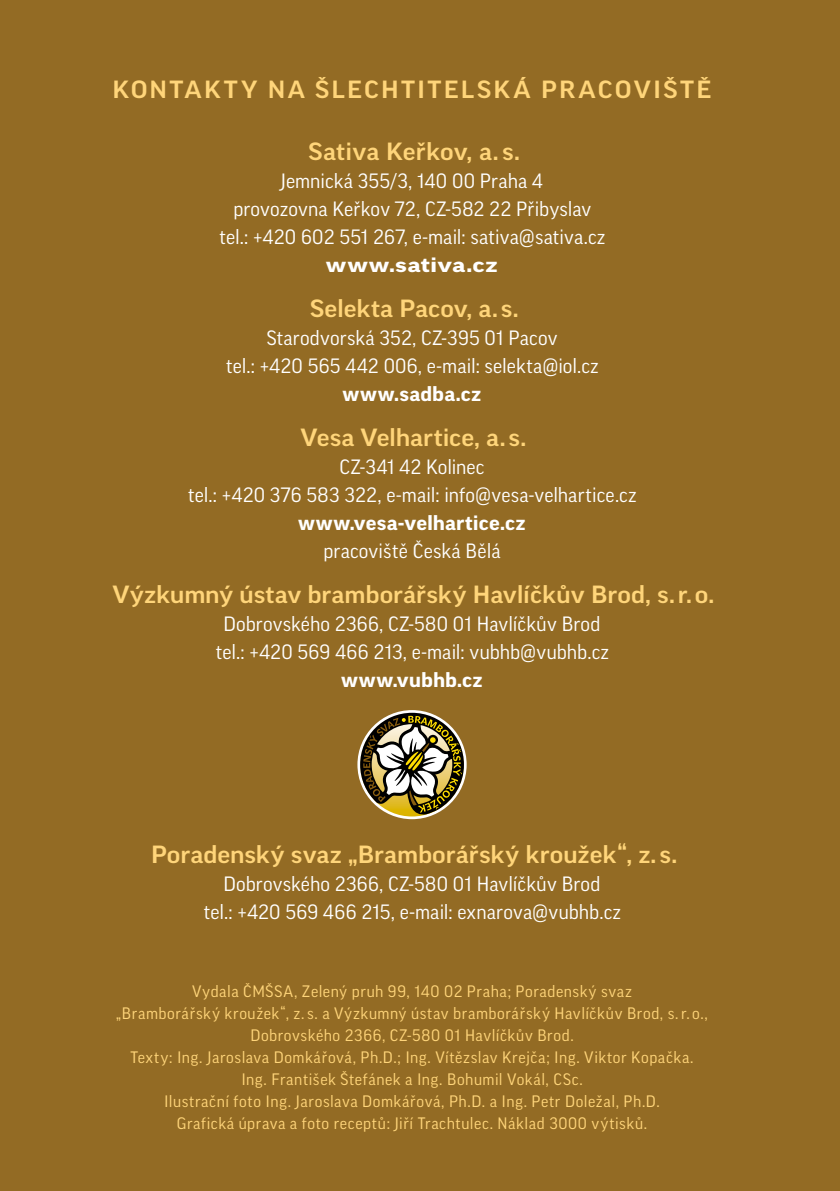
<style>
.page{position:relative;width:840px;height:1191px;background:#fff}
.page>*{position:absolute;margin:0;border:0;box-sizing:border-box;transform-origin:0 0}
.AFRESA2{font:500 expanded 24px "Good Pro";color:#ffd57a}
.ADRESA1{font:500 expanded 24px "Good Pro";color:#ffd57a}
.VYDAVATEL{font:500 expanded 24px "Good Pro";letter-spacing:.09em;color:#ffd57a}
.TEXT{font:500 expanded 24px "Good Pro";color:#ffd57a}
.ADRESA1-2{font:20px/28px "Good Pro";letter-spacing:.01em;color:#fff;text-align:center}
.TEXT-2{font:20px/28px "Good Pro";letter-spacing:.005em;color:#fff;text-align:center}
.ADRESA1-3{font:700 expanded 20px "Good Pro";letter-spacing:.015em;color:#fff}
.TIRAZ{font:16px/22px "Good Pro";letter-spacing:.035em;color:#ffd57a;text-align:center}
.s1{font-family:"Good Pro Extd";font-weight:700}
.s2{font-weight:700;font-stretch:expanded}
</style>
<div class="page">
<div style="left:0;top:0;width:839px;height:1191px;background:#936b24"></div>
<svg style="left:357px;top:710px;width:109px;height:109px"></svg>
<svg style="left:360px;top:713px;width:103px;height:103px;background:#8c7f55"></svg>
<p class="VYDAVATEL" style="left:112px;top:76px;width:600px">KONTAKTY NA ŠLECHTITELSKÁ PRACOVIŠTĚ</p>
<p class="TEXT" style="left:308px;top:138px;width:213px">Sativa Keřkov, a. s.</p>
<p class="TEXT-2" style="left:219px;top:167px;width:387px">Jemnická 355/3, 140 00 Praha 4<br>provozovna Keřkov 72, CZ-582 22 Přibyslav tel.: +420 602 551 267, e-mail: sativa@sativa.cz <span class="s1">www.sativa.cz</span></p>
<p class="AFRESA2" style="left:310px;top:295px;width:210px">Selekta Pacov, a. s.</p>
<p class="ADRESA1-2" style="left:266px;top:324px;width:292px">Starodvorská 352, CZ-395 01 Pacov</p>
<p class="ADRESA1-2" style="left:226px;top:352px;width:374px">tel.: +420 565 442 006, e-mail: selekta@iol.cz</p>
<p class="ADRESA1-3" style="left:342px;top:382px;width:140px">www.sadba.cz</p>
<p class="AFRESA2" style="left:300px;top:424px;width:227px">Vesa Velhartice, a. s.</p>
<p class="ADRESA1-2" style="left:188px;top:453px;width:450px">CZ-341 42 Kolinec<br>tel.: +420 376 583 322, e-mail: info@vesa-velhartice.cz <span class="s2">www.vesa-velhartice.cz</span></p>
<p class="ADRESA1-2" style="left:323px;top:537px;width:178px">pracoviště Česká Bělá</p>
<p class="ADRESA1" style="left:112px;top:581px;width:603px">Výzkumný ústav bramborářský Havlíčkův Brod, s. r.o.</p>
<p class="ADRESA1-2" style="left:223px;top:610px;width:378px">Dobrovského 2366, CZ-580 01 Havlíčkův Brod</p>
<p class="ADRESA1-2" style="left:216px;top:638px;width:394px">tel.: +420 569 466 213, e-mail: vubhb@vubhb.cz <span class="s2">www.vubhb.cz</span></p>
<p class="AFRESA2" style="left:151px;top:840px;width:527px">Poradenský svaz „Bramborářský kroužek“, z. s.</p>
<p class="ADRESA1-2" style="left:223px;top:869px;width:378px">Dobrovského 2366, CZ-580 01 Havlíčkův Brod</p>
<p class="ADRESA1-2" style="left:204px;top:897px;width:418px">tel.: +420 569 466 215, e-mail: exnarova@vubhb.cz</p>
<p class="TIRAZ" style="left:116px;top:980px;width:593px">Vydala ČMŠSA, Zelený pruh 99, 140 02 Praha; Poradenský svaz<br>„Bramborářský kroužek“, z. s. a Výzkumný ústav bramborářský Havlíčkův Brod, s.r. o., Dobrovského 2366, CZ-580 01 Havlíčkův Brod.<br>Texty: Ing. Jaroslava Domkářová, Ph.D.; Ing. Vítězslav Krejča; Ing. Viktor Kopačka.<br>Ing. František Štefánek a Ing. Bohumil Vokál, CSc.<br>Ilustrační foto Ing. Jaroslava Domkářová, Ph.D. a Ing. Petr Doležal, Ph.D.<br>Grafická úprava a foto receptů: Jiří Trachtulec. Náklad 3000 výtisků.</p>
</div>
